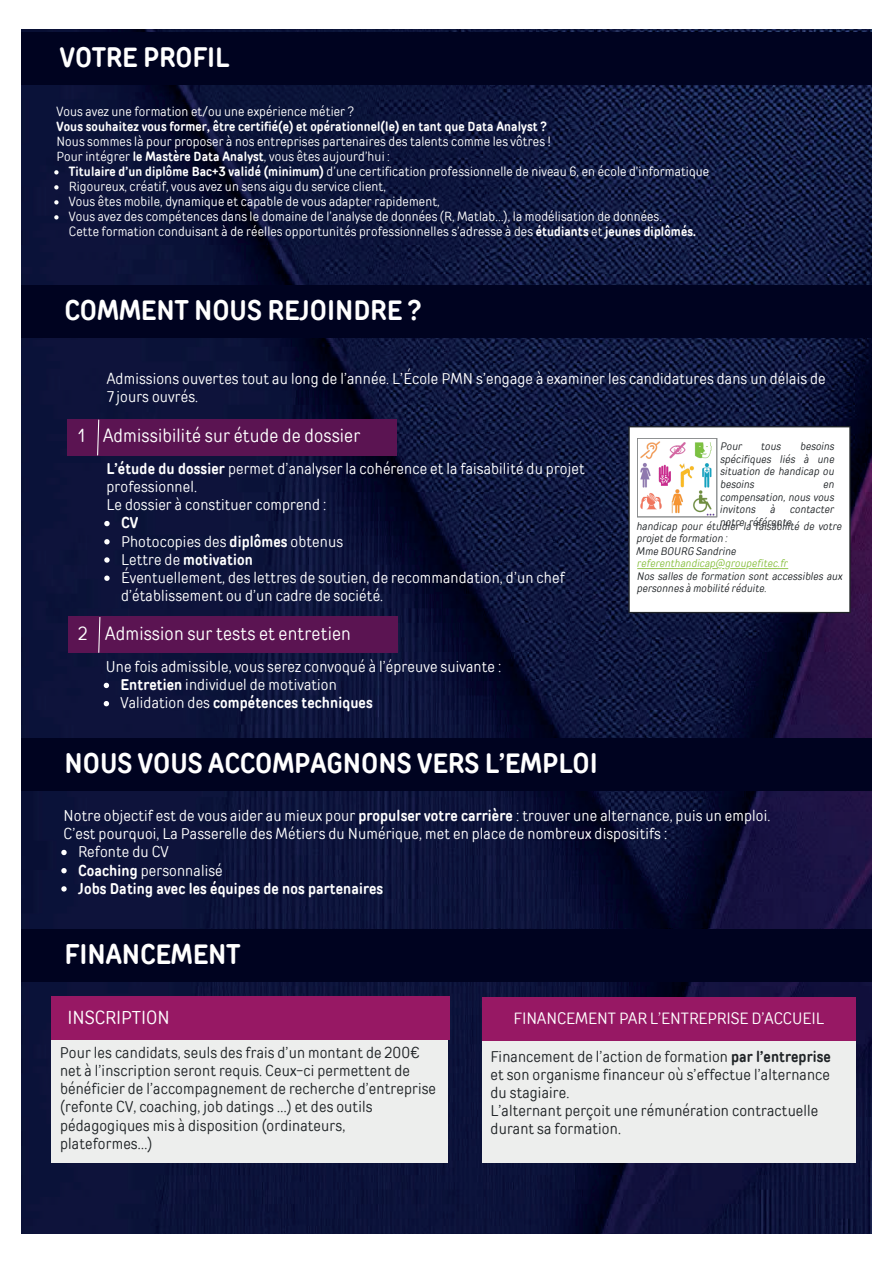
<style>
.page{position:relative;width:893px;height:1263px;background:#fff}
.page>*{position:absolute;margin:0;border:0;box-sizing:border-box;transform-origin:0 0}
.t1{font:700 27.75px "TT Rounds Condensed";color:#fff}
.t2{font:700 27.45px "TT Rounds Condensed";color:#fff}
.t3{font:18.45px "TT Rounds Condensed";letter-spacing:.01em;color:#fff}
.t4{font:16.2px "TT Rounds Condensed";color:#fff}
.t5{font:15.45px/18.1px "TT Rounds Condensed";letter-spacing:.01em;color:#fff}
.t6{font:15.45px/18.1px "TT Rounds Condensed";letter-spacing:.01em;color:#202427}
.t7{font:700 15.45px "TT Rounds Condensed";letter-spacing:.01em;color:#fff}
.t8{font:13.05px/15px "TT Rounds Condensed";letter-spacing:.01em;color:#fff}
.t9{font:700 13.05px "TT Rounds Condensed";letter-spacing:.01em;color:#fff}
.t10{font:italic 10.8px/12.6px "TT Rounds Condensed";letter-spacing:.01em;color:#202427}
.t11{font:italic 10.8px "TT Rounds Condensed";letter-spacing:.01em;color:#88bf40}
.s1{font-weight:700}
</style>
<div class="page">
<img style="left:21px;top:30px;width:851px;height:1203px">
<svg style="left:54px;top:170px;width:5px;height:4px"></svg>
<svg style="left:54px;top:185px;width:5px;height:4px"></svg>
<svg style="left:54px;top:200px;width:5px;height:4px"></svg>
<svg style="left:54px;top:215px;width:5px;height:4px"></svg>
<div style="left:21px;top:32px;width:851px;height:53px;background:#000320"></div>
<div style="left:21px;top:285px;width:851px;height:53px;background:#000320"></div>
<div style="left:21px;top:929px;width:851px;height:53px;background:#000320"></div>
<div style="left:67px;top:419px;width:329px;height:36px;background:#5b1452"></div>
<svg style="left:96px;top:419px;width:4px;height:37px"></svg>
<div style="left:68px;top:617px;width:330px;height:36px;background:#5b1452"></div>
<svg style="left:98px;top:616px;width:3px;height:37px"></svg>
<div style="left:482px;top:1034px;width:373px;height:128px;background:#edeeed"></div>
<div style="left:482px;top:997px;width:373px;height:44px;background:#971864"></div>
<div style="left:21px;top:738px;width:851px;height:53px;background:#000320"></div>
<svg style="left:61px;top:850px;width:6px;height:5px"></svg>
<svg style="left:61px;top:868px;width:6px;height:5px"></svg>
<svg style="left:61px;top:886px;width:6px;height:5px"></svg>
<div style="left:51px;top:1034px;width:396px;height:128px;background:#edeeed"></div>
<div style="left:51px;top:996px;width:399px;height:44px;background:#971864"></div>
<svg style="left:104px;top:521px;width:6px;height:5px"></svg>
<svg style="left:104px;top:539px;width:6px;height:5px"></svg>
<svg style="left:104px;top:557px;width:6px;height:6px"></svg>
<svg style="left:104px;top:575px;width:6px;height:6px"></svg>
<svg style="left:628px;top:426px;width:223px;height:187px"></svg>
<svg style="left:104px;top:683px;width:5px;height:5px"></svg>
<svg style="left:104px;top:701px;width:5px;height:5px"></svg>
<h2 class="t2" style="left:60px;top:39px;width:171px">VOTRE PROFIL</h2>
<p class="t8" style="left:56px;top:103px;width:299px">Vous avez une formation et/ou une expérience métier ?</p>
<p class="t9" style="left:56px;top:117px;width:492px">Vous souhaitez vous former, être certifié(e) et opérationnel(le) en tant que Data Analyst ?</p>
<p class="t8" style="left:56px;top:133px;width:496px">Nous sommes là pour proposer à nos entreprises partenaires des talents comme les vôtres !<br>Pour intégrer <span class="s1">le Mastère Data Analyst</span>, vous êtes aujourd’hui :</p>
<p class="t8" style="left:69px;top:163px;width:642px"><span class="s1">Titulaire d’un diplôme Bac+3 validé (minimum)</span> d’une certification professionnelle de niveau 6, en école d’informatique Rigoureux, créatif, vous avez un sens aigu du service client,<br>Vous êtes mobile, dynamique et capable de vous adapter rapidement,<br>Vous avez des compétences dans le domaine de l’analyse de données (R, Matlab…), la modélisation de données.<br>Cette formation conduisant à de réelles opportunités professionnelles s’adresse à des <span class="s1">étudiants</span> et <span class="s1">jeunes diplômés.</span></p>
<h1 class="t1" style="left:64px;top:292px;width:358px">COMMENT NOUS REJOINDRE ?</h1>
<p class="t5" style="left:107px;top:369px;width:720px">Admissions ouvertes tout au long de l’année. L’École PMN s’engage à examiner les candidatures dans un délais de<br>7 jours ouvrés.</p>
<p class="t3" style="left:78px;top:423px;width:284px">1 Admissibilité sur étude de dossier</p>
<p class="t5" style="left:106px;top:459px;width:480px"><span class="s1">L’étude du dossier</span> permet d’analyser la cohérence et la faisabilité du projet professionnel.<br>Le dossier à constituer comprend :</p>
<p class="t5" style="left:121px;top:514px;width:445px"><span class="s1">CV<br></span>Photocopies des <span class="s1">diplômes</span> obtenus<br>Lettre de <span class="s1">motivation<br></span>Éventuellement, des lettres de soutien, de recommandation, d’un chef d’établissement ou d’un cadre de société.</p>
<p class="t3" style="left:78px;top:621px;width:274px">2 Admission sur tests et entretien</p>
<p class="t5" style="left:120px;top:657px;width:382px;text-indent:-15px">Une fois admissible, vous serez convoqué à l’épreuve suivante :<br><span class="s1">Entretien</span> individuel de motivation<br>Validation des <span class="s1">compétences techniques</span></p>
<p class="t10" style="left:720px;top:440px;width:116px;text-align:justify;text-indent:80px">besoins spécifiques liés à une situation de handicap ou besoins</p>
<p class="t10" style="left:721px;top:440px;width:23px">Pour</p>
<p class="t10" style="left:761px;top:440px;width:22px">tous</p>
<p class="t10" style="left:720px;top:478px;width:116px;text-align:justify;text-indent:103px">en compensation, nous vous invitons</p>
<p class="t10" style="left:770px;top:503px;width:7px">à</p>
<p class="t10" style="left:720px;top:503px;width:116px;text-indent:70px">contacter notre référente</p>
<p class="t10" style="left:637px;top:519px;width:207px">handicap pour étudier la faisabilité de votre projet de formation :<br>Mme BOURG Sandrine</p>
<p class="t11" style="left:637px;top:556px;width:152px">referenthandicap@groupefitec.fr</p>
<p class="t10" style="left:637px;top:570px;width:207px">Nos salles de formation sont accessibles aux personnes à mobilité réduite.</p>
<h1 class="t1" style="left:64px;top:745px;width:535px">NOUS VOUS ACCOMPAGNONS VERS L’EMPLOI</h1>
<p class="t5" style="left:63px;top:806px;width:708px">Notre objectif est de vous aider au mieux pour <span class="s1">propulser votre carrière</span> : trouver une alternance, puis un emploi.</p>
<p class="t5" style="left:64px;top:824px;width:605px">C’est pourquoi, La Passerelle des Métiers du Numérique, met en place de nombreux dispositifs :</p>
<p class="t5" style="left:78px;top:842px;width:92px">Refonte du CV</p>
<p class="t5" style="left:78px;top:861px;width:146px"><span class="s1">Coaching</span> personnalisé</p>
<p class="t7" style="left:78px;top:878px;width:307px">Jobs Dating avec les équipes de nos partenaires</p>
<h1 class="t1" style="left:64px;top:935px;width:177px">FINANCEMENT</h1>
<p class="t3" style="left:67px;top:1006px;width:104px">INSCRIPTION</p>
<p class="t6" style="left:60px;top:1043px;width:378px">Pour les candidats, seuls des frais d’un montant de 200€ net à l’inscription seront requis. Ceux-ci permettent de bénéficier de l’accompagnement de recherche d’entreprise (refonte CV, coaching, job datings …) et des outils pédagogiques mis à disposition (ordinateurs, plateformes…)</p>
<p class="t4" style="left:514px;top:1008px;width:312px">FINANCEMENT PAR L’ENTREPRISE D’ACCUEIL</p>
<p class="t6" style="left:490px;top:1047px;width:342px">Financement de l’action de formation <span class="s1">par l’entreprise </span>et son organisme financeur où s’effectue l’alternance du stagiaire.<br>L’alternant perçoit une rémunération contractuelle durant sa formation.</p>
</div>
